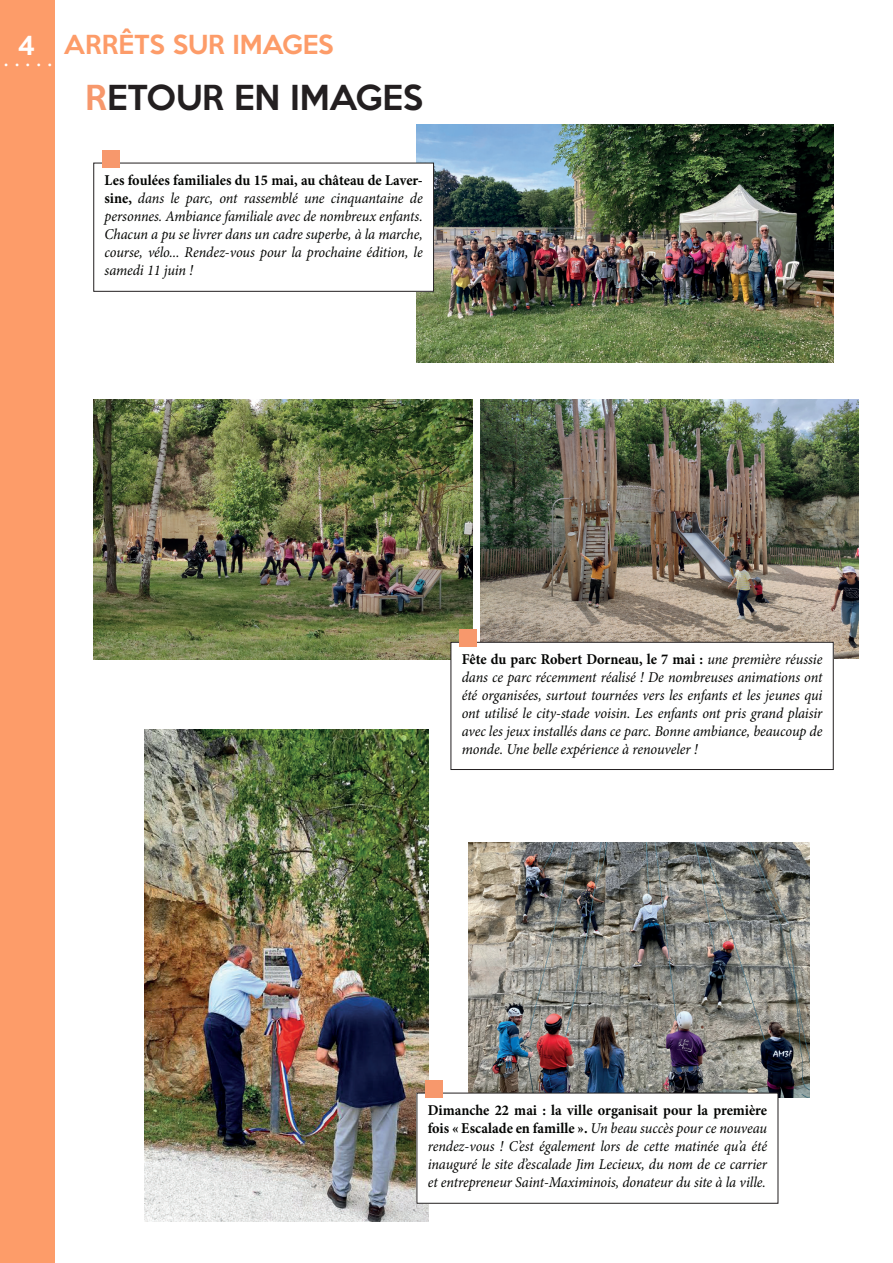
<style>
.page{position:relative;width:893px;height:1263px;background:#fff}
.page>*{position:absolute;margin:0;border:0;box-sizing:border-box;transform-origin:0 0}
.t1{font:500 31.5px "Keep Calm";color:#231f20}
.t2{font:500 24px "Keep Calm";color:#fd9c69}
.t3{font:24px "Minion Pro";color:#fff}
.t4{font:500 24px "Keep Calm";color:#fff}
.arret_sur_image{font:italic 15px/18px "Minion Pro";letter-spacing:-.005em;color:#040503;text-align:justify;scale:.95 1}
.s1{color:#f7986c}
.s2{font-weight:700;font-style:normal}
</style>
<div class="page">
<div style="left:0;top:0;width:55px;height:1263px;background:#fd9c69"></div>
<img style="left:417px;top:124px;width:416px;height:238px">
<img style="left:94px;top:400px;width:378px;height:259px">
<img style="left:145px;top:729px;width:283px;height:492px">
<img style="left:480px;top:400px;width:379px;height:259px">
<img style="left:469px;top:842px;width:340px;height:255px">
<div style="left:94px;top:163px;width:340px;height:128px;background:#fff"></div>
<div style="left:102px;top:150px;width:17px;height:17px;background:#f7986c"></div>
<div style="left:451px;top:642px;width:382px;height:127px;background:#fff"></div>
<div style="left:451px;top:642px;width:382px;height:128px;border:1px solid #231f20"></div>
<div style="left:459px;top:629px;width:17px;height:17px;background:#f7986c"></div>
<div style="left:417px;top:1093px;width:361px;height:110px;background:#fff"></div>
<div style="left:425px;top:1080px;width:17px;height:17px;background:#f7986c"></div>
<h2 class="t2" style="left:64px;top:24px;width:271px">ARRÊTS SUR IMAGES</h2>
<h2 class="t3" style="left:3px;top:43px;width:72px">. . . . . . .</h2>
<h2 class="t4" style="left:18px;top:24px;width:18px">4</h2>
<p class="t1" style="left:85px;top:70px;width:340px"><span class="s1">R</span>ETOUR EN IMAGES</p>
<p class="arret_sur_image" style="left:105px;top:172px;width:336px"><span class="s2">Les foulées familiales du 15 mai, au château de Laver&shy;sine,</span> dans le parc, ont rassemblé une cinquantaine de personnes. Ambiance familiale avec de nombreux enfants.<br>Chacun a pu se livrer dans un cadre superbe, à la marche, course, vélo... Rendez-vous pour la prochaine édition, le samedi 11 juin !</p>
<p class="arret_sur_image" style="left:462px;top:651px;width:381px"><span class="s2">Fête du parc Robert Dorneau, le 7 mai :</span> une première réussie dans ce parc récemment réalisé ! De nombreuses animations ont été organisées, surtout tournées vers les enfants et les jeunes qui ont utilisé le city-stade voisin. Les enfants ont pris grand plaisir avec les jeux installés dans ce parc. Bonne ambiance, beaucoup de monde. Une belle expérience à renouveler !</p>
<p class="arret_sur_image" style="left:428px;top:1101px;width:359px"><span class="s2">Dimanche 22 mai : la ville organisait pour la première fois « Escalade en famille ».</span> Un beau succès pour ce nouveau rendez-vous ! C’est également lors de cette matinée qu’a été inauguré le site d’escalade Jim Lecieux, du nom de ce carrier et entrepreneur Saint-Maximinois, donateur du site à la ville.</p>
</div>
